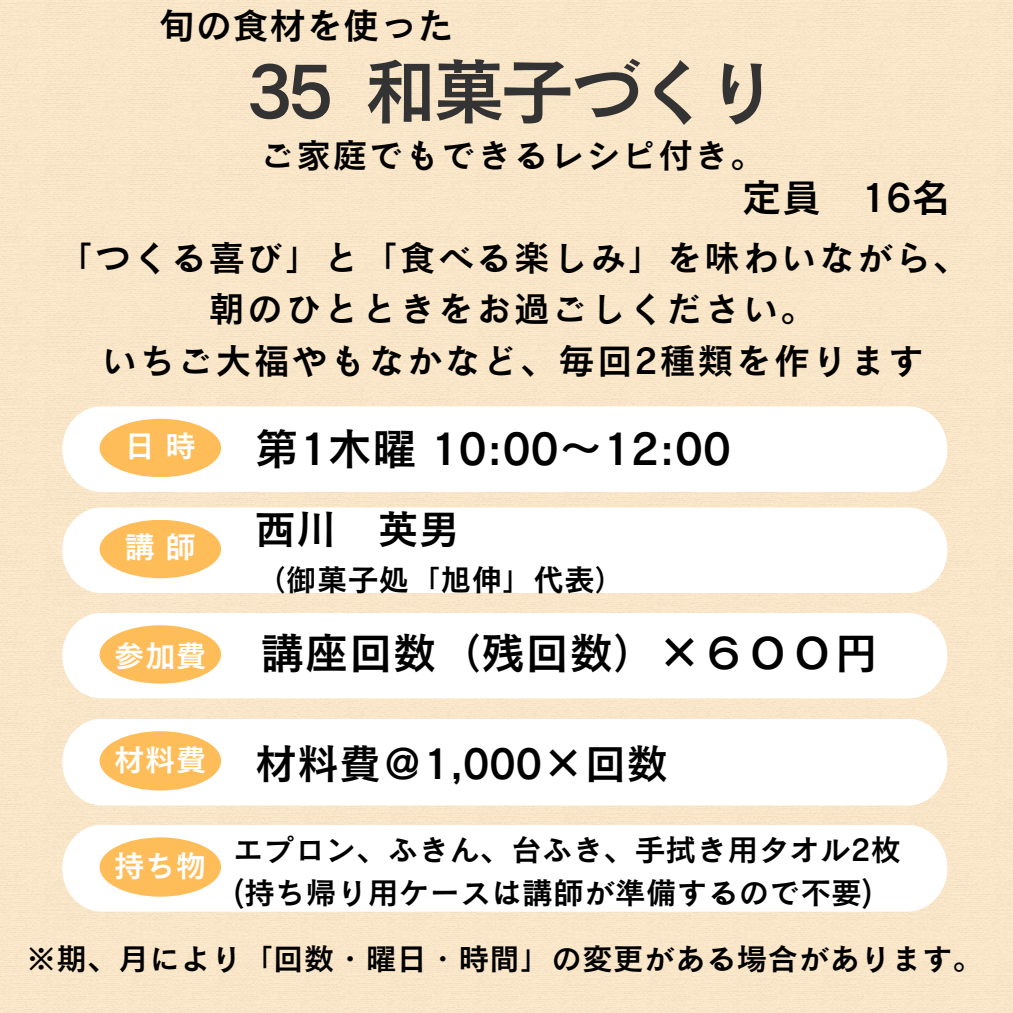
<style>
.page{position:relative;width:1013px;height:1013px;background:#fff}
.page>*{position:absolute;margin:0;border:0;box-sizing:border-box;transform-origin:0 0}
.t1{font:73.25px "Canva Cezanne Pro N DB";letter-spacing:-.07em;color:#333}
.t2{font:44.62px "Canva Cezanne Pro N DB";color:#000}
.t3{font:44.12px "Canva Cezanne Pro N DB";color:#000}
.t4{font:42.12px "Canva Cezanne Pro N DB";color:#000}
.t5{font:40.88px "Canva Cezanne Pro N DB";color:#000}
.t6{font:39.88px "Canva Cezanne Pro N DB";color:#000}
.t7{font:36.88px "Canva Cezanne Pro N DB";color:#000}
.t8{font:36.25px "Canva Cezanne Pro N DB";letter-spacing:.05em;color:#000}
.t9{font:34.88px "Canva Cezanne Pro N DB";letter-spacing:.035em;color:#000}
.t10{font:30.88px "Canva Cezanne Pro N DB";color:#000}
.t11{font:30.88px "Canva Cezanne Pro N DB";color:#fff}
</style>
<div class="page">
<div style="left:100px;top:419px;width:121px;height:58px;background:#ffbd59;border-radius:50%"></div>
<div style="left:100px;top:520px;width:121px;height:58px;background:#ffbd59;border-radius:50%"></div>
<div style="left:100px;top:625px;width:121px;height:58px;background:#ffbd59;border-radius:50%"></div>
<div style="left:100px;top:731px;width:121px;height:59px;background:#ffbd59;border-radius:50%"></div>
<div style="left:100px;top:837px;width:121px;height:59px;background:#ffbd59;border-radius:50%"></div>
<p class="t7" style="left:158px;top:7px;width:296px">旬の食材を使った</p>
<p class="t1" style="left:247px;top:53px;width:533px">35 和菓子づくり</p>
<p class="t9" style="left:260px;top:137px;width:506px">ご家庭でもできるレシピ付き。</p>
<p class="t6" style="left:741px;top:177px;width:211px">定員 16名</p>
<p class="t8" style="left:56px;top:239px;width:914px">「つくる喜び」と「食べる楽しみ」を味わいながら、</p>
<p class="t8" style="left:209px;top:290px;width:609px">朝のひとときをお過ごしください。</p>
<p class="t8" style="left:101px;top:342px;width:824px">いちご大福やもなかなど、毎回2種類を作ります</p>
<p class="t11" style="left:125px;top:430px;width:73px">日 時</p>
<p class="t11" style="left:125px;top:530px;width:73px">講師</p>
<p class="t11" style="left:114px;top:640px;width:94px">参加費</p>
<p class="t11" style="left:114px;top:744px;width:94px">材料費</p>
<p class="t11" style="left:114px;top:850px;width:94px">持ち物</p>
<p class="t2" style="left:255px;top:425px;width:477px">第1木曜 10:00～ 12:00</p>
<p class="t5" style="left:255px;top:507px;width:206px">西川 英男</p>
<p class="t10" style="left:255px;top:563px;width:372px">（御菓子処「旭伸」代表）</p>
<p class="t3" style="left:260px;top:630px;width:619px">講座回数（残回数）×６００円</p>
<p class="t4" style="left:255px;top:741px;width:415px">材料費＠1,000×回数</p>
<p class="t10" style="left:233px;top:834px;width:670px">エプロン、ふきん、台ふき、手拭き用タオル2枚</p>
<p class="t10" style="left:233px;top:877px;width:642px">(持ち帰り用ケースは講師が準備するので不要)</p>
<p class="t10" style="left:26px;top:942px;width:959px">※期、月により「回数・曜日・時間」の変更がある場合があります。</p>
</div>
